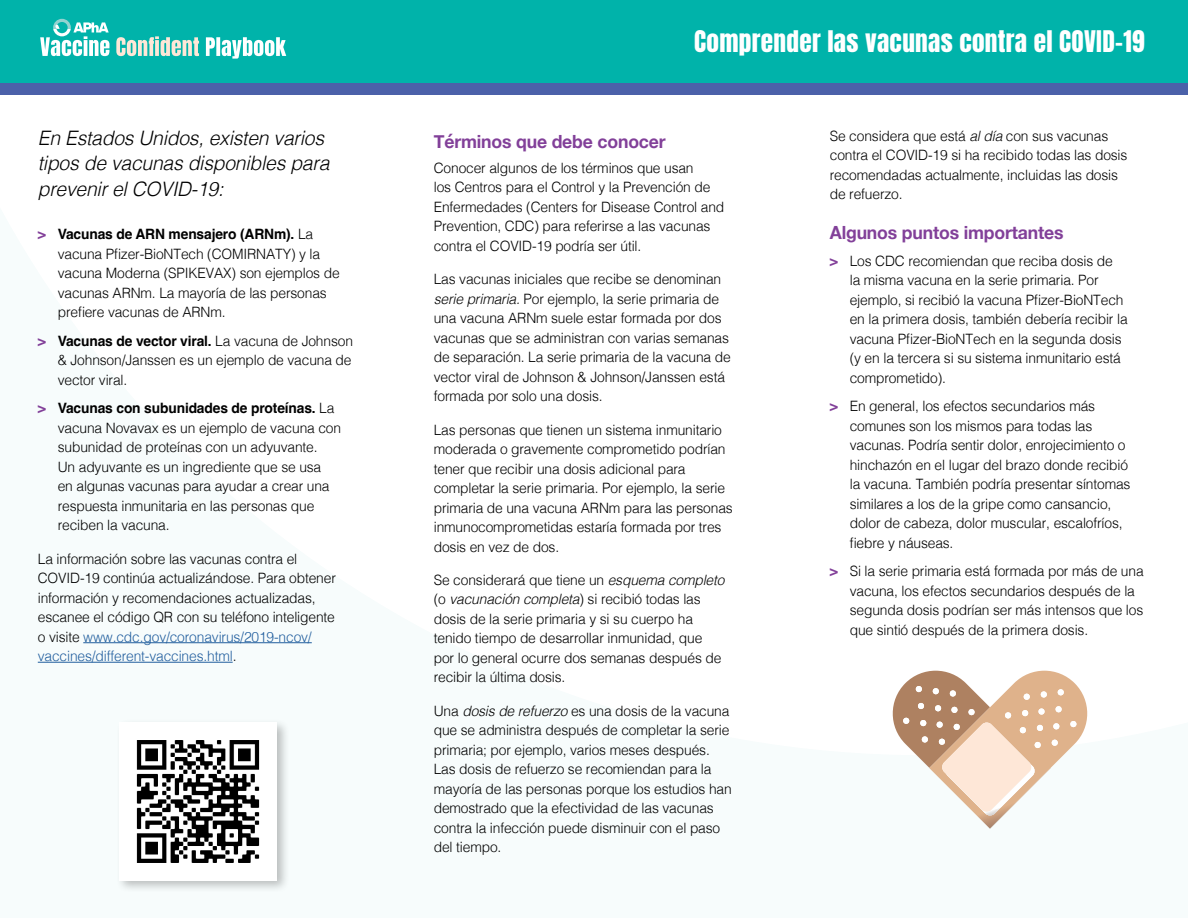
<style>
.page{position:relative;width:1188px;height:918px;background:#fff}
.page>*{position:absolute;margin:0;border:0;box-sizing:border-box;transform-origin:0 0}
.t1{font:25.35px "Anton";letter-spacing:.01em;color:#fff}
.t2{font:italic 300 19.95px/25.3px "Helvetica";letter-spacing:-.01em;color:#000}
.t3{font:700 18.15px "Helvetica Neue";letter-spacing:-.01em;color:#824099}
.t4{font:300 14.25px/19.5px "Helvetica";letter-spacing:-.01em;color:#000}
.s1{font-weight:700;color:#824099}
.s2{font-weight:700}
.s3{color:#215e9e}
.s4{font-style:italic}
</style>
<div class="page">
<div style="left:0;top:0;width:1188px;height:88px;background:#00b3aa"></div>
<div style="left:0;top:83px;width:1188px;height:12px;background:#4b61a9"></div>
<svg style="left:206px;top:37px;width:80px;height:22px"></svg>
<svg style="left:116px;top:36px;width:83px;height:20px"></svg>
<svg style="left:40px;top:19px;width:69px;height:37px"></svg>
<hr style="left:83px;top:642px;width:229px;height:1px;background:#215e9e">
<hr style="left:38px;top:662px;width:195px;height:1px;background:#215e9e">
<svg style="left:892px;top:671px;width:196px;height:158px"></svg>
<div style="left:115px;top:718px;width:175px;height:175px;background:#000;opacity:.25"></div>
<img style="left:119px;top:723px;width:158px;height:157px">
<h2 class="t2" style="left:38px;top:124px;width:293px">En Estados Unidos, existen varios tipos de vacunas disponibles para prevenir el COVID-19:</h2>
<p class="t4" style="left:58px;top:223px;width:283px;text-indent:-20px"><span class="s1">&gt;</span> <span class="s2">Vacunas de ARN mensajero (ARNm).</span> La vacuna Pfizer-BioNTech (COMIRNATY) y la vacuna Moderna (SPIKEVAX) son ejemplos de vacunas ARNm. La mayoría de las personas prefiere vacunas de ARNm.</p>
<p class="t4" style="left:58px;top:330px;width:297px;text-align:justify;text-indent:-20px"><span class="s1">&gt;</span> <span class="s2">Vacunas de vector viral.</span> La vacuna de Johnson &amp; Johnson/Janssen es un ejemplo de vacuna de vector viral.</p>
<p class="t4" style="left:58px;top:397px;width:285px;text-indent:-20px"><span class="s1">&gt;</span> <span class="s2">Vacunas con subunidades de proteínas.</span> La vacuna Novavax es un ejemplo de vacuna con subunidad de proteínas con un adyuvante.<br>Un adyuvante es un ingrediente que se usa<br>en algunas vacunas para ayudar a crear una respuesta inmunitaria en las personas que reciben la vacuna.</p>
<p class="t4" style="left:38px;top:548px;width:300px">La información sobre las vacunas contra el COVID-19 continúa actualizándose. Para obtener información y recomendaciones actualizadas, escanee el código QR con su teléfono inteligente o visite <span class="s3">www.cdc.gov/coronavirus/2019-ncov/ vaccines/different-vaccines.html</span>.</p>
<h1 class="t1" style="left:694px;top:29px;width:452px">Comprender las vacunas contra el COVID-19</h1>
<p class="t3" style="left:434px;top:128px;width:233px">Términos que debe conocer</p>
<p class="t4" style="left:434px;top:157px;width:292px">Conocer algunos de los términos que usan<br>los Centros para el Control y la Prevención de Enfermedades (Centers for Disease Control and Prevention, CDC) para referirse a las vacunas contra el COVID-19 podría ser útil.</p>
<p class="t4" style="left:434px;top:268px;width:299px">Las vacunas iniciales que recibe se denominan <span class="s4">serie primaria.</span> Por ejemplo, la serie primaria de una vacuna ARNm suele estar formada por dos vacunas que se administran con varias semanas de separación. La serie primaria de la vacuna de vector viral de Johnson &amp; Johnson/Janssen está formada por solo una dosis.</p>
<p class="t4" style="left:434px;top:419px;width:301px">Las personas que tienen un sistema inmunitario moderada o gravemente comprometido podrían tener que recibir una dosis adicional para completar la serie primaria. Por ejemplo, la serie primaria de una vacuna ARNm para las personas inmunocomprometidas estaría formada por tres dosis en vez de dos.</p>
<p class="t4" style="left:434px;top:569px;width:292px">Se considerará que tiene un <span class="s4">esquema completo </span>(o <span class="s4">vacunación completa</span>) si recibió todas las dosis de la serie primaria y si su cuerpo ha tenido tiempo de desarrollar inmunidad, que por lo general ocurre dos semanas después de recibir la última dosis.</p>
<p class="t4" style="left:434px;top:700px;width:299px">Una <span class="s4">dosis de refuerzo</span> es una dosis de la vacuna que se administra después de completar la serie primaria; por ejemplo, varios meses después.<br>Las dosis de refuerzo se recomiendan para la mayoría de las personas porque los estudios han demostrado que la efectividad de las vacunas contra la infección puede disminuir con el paso del tiempo.</p>
<p class="t4" style="left:830px;top:125px;width:299px">Se considera que está <span class="s4">al día</span> con sus vacunas contra el COVID-19 si ha recibido todas las dosis recomendadas actualmente, incluidas las dosis de refuerzo.</p>
<p class="t3" style="left:830px;top:218px;width:235px">Algunos puntos importantes</p>
<p class="t4" style="left:850px;top:250px;width:279px;text-indent:-20px"><span class="s1">&gt;</span> Los CDC recomiendan que reciba dosis de<br>la misma vacuna en la serie primaria. Por ejemplo, si recibió la vacuna Pfizer-BioNTech en la primera dosis, también debería recibir la vacuna Pfizer-BioNTech en la segunda dosis (y en la tercera si su sistema inmunitario está comprometido).</p>
<p class="t4" style="left:850px;top:395px;width:282px;text-indent:-20px"><span class="s1">&gt;</span> En general, los efectos secundarios más comunes son los mismos para todas las vacunas. Podría sentir dolor, enrojecimiento o hinchazón en el lugar del brazo donde recibió la vacuna. También podría presentar síntomas similares a los de la gripe como cansancio, dolor de cabeza, dolor muscular, escalofríos, fiebre y náuseas.</p>
<p class="t4" style="left:850px;top:560px;width:295px;text-indent:-20px"><span class="s1">&gt;</span> Si la serie primaria está formada por más de una vacuna, los efectos secundarios después de la segunda dosis podrían ser más intensos que los que sintió después de la primera dosis.</p>
</div>
